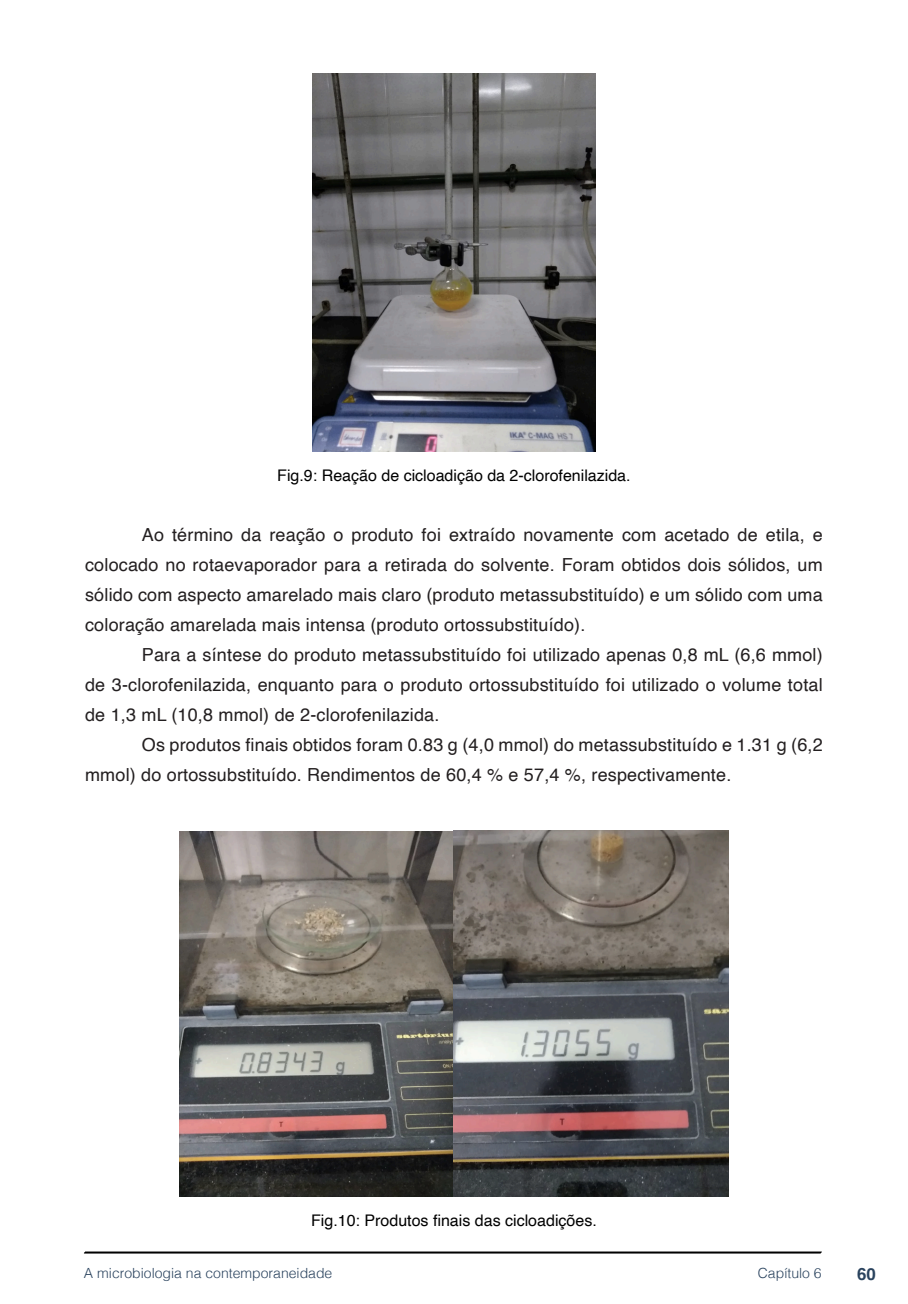
<style>
.page{position:relative;width:908px;height:1304px;background:#fff}
.page>*{position:absolute;margin:0;border:0;box-sizing:border-box;transform-origin:0 0}
.txt{font:18px/30px "Helvetica";letter-spacing:.01em;color:#231f20;text-align:justify}
.t1{font:700 16.8px "Helvetica";color:#2a435e}
.imagens_graf_tab{font:16px "Helvetica";color:#000}
.t2{font:300 14px "Helvetica";color:#2a435e}
</style>
<div class="page">
<svg style="left:84px;top:1251px;width:737px;height:3px;background:#515151"></svg>
<img style="left:312px;top:74px;width:283px;height:377px">
<img style="left:179px;top:831px;width:549px;height:366px">
<p class="imagens_graf_tab" style="left:277px;top:463px;width:355px">Fig.9: Reação de cicloadição da 2-clorofenilazida.</p>
<p class="txt" style="left:85px;top:520px;width:738px;text-indent:57px">Ao término da reação o produto foi extraído novamente com acetado de etila, e colocado no rotaevaporador para a retirada do solvente. Foram obtidos dois sólidos, um sólido com aspecto amarelado mais claro (produto metassubstituído) e um sólido com uma coloração amarelada mais intensa (produto ortossubstituído).</p>
<p class="txt" style="left:85px;top:640px;width:738px;text-indent:57px">Para a síntese do produto metassubstituído foi utilizado apenas 0,8 mL (6,6 mmol) de 3-clorofenilazida, enquanto para o produto ortossubstituído foi utilizado o volume total de 1,3 mL (10,8 mmol) de 2-clorofenilazida.</p>
<p class="txt" style="left:85px;top:730px;width:738px;text-indent:57px">Os produtos finais obtidos foram 0.83 g (4,0 mmol) do metassubstituído e 1.31 g (6,2 mmol) do ortossubstituído. Rendimentos de 60,4 % e 57,4 %, respectivamente.</p>
<p class="imagens_graf_tab" style="left:311px;top:1208px;width:287px">Fig.10: Produtos finais das cicloadições.</p>
<p class="t2" style="left:84px;top:1261px;width:250px">A microbiologia na contemporaneidade</p>
<p class="t2" style="left:757px;top:1261px;width:65px">Capítulo 6</p>
<p class="t1" style="left:856px;top:1264px;width:20px">60</p>
</div>
